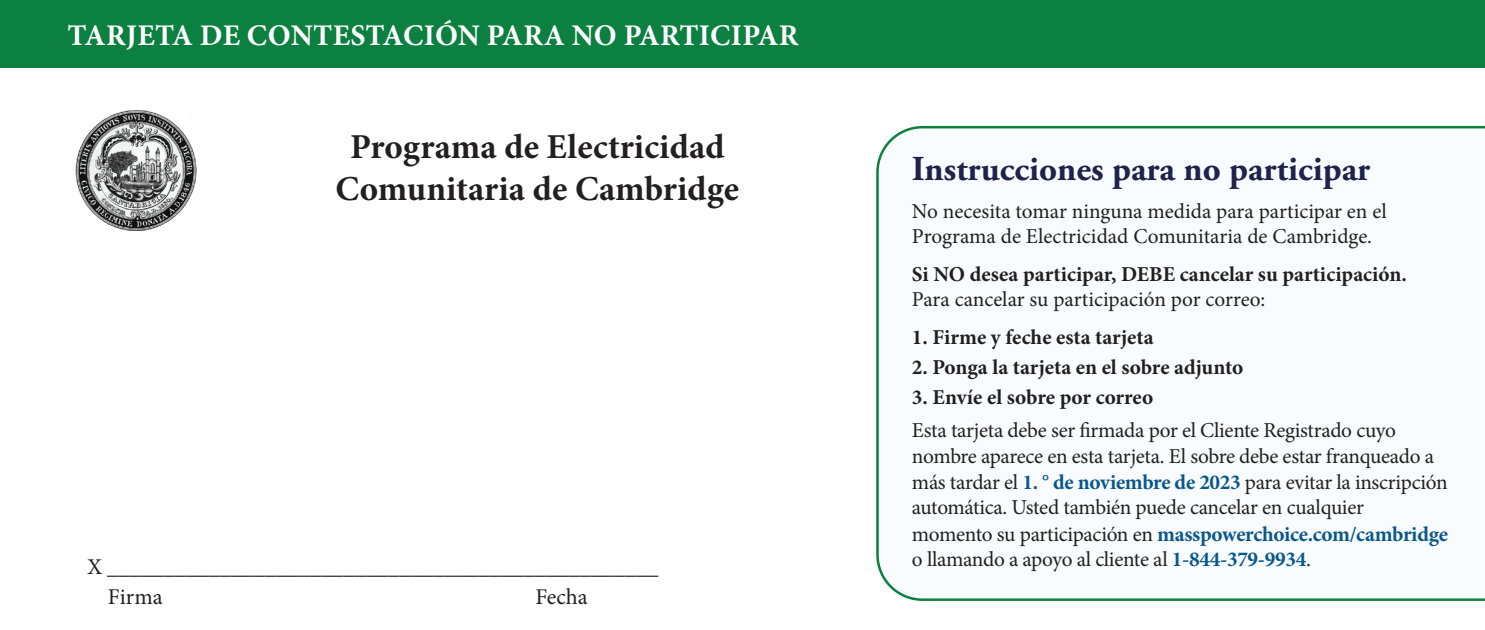
<style>
.page{position:relative;width:1485px;height:630px;background:#fff}
.page>*{position:absolute;margin:0;border:0;box-sizing:border-box;transform-origin:0 0}
.t1{font:700 35px/42.5px "Minion Pro";color:#231f20;text-align:center}
.t2{font:700 35px "Adobe Garamond Pro";color:#1f224a}
.t3{font:700 30px "Minion Pro";letter-spacing:.005em;color:#fff}
.t4{font:22.5px/30px "Minion Pro";color:#231f20}
.t5{font:21.25px/25.8px "Minion Pro";letter-spacing:-.01em;color:#231f20}
.t6{font:700 21.25px "Minion Pro";color:#231f20}
.s1{font-weight:700;color:#0a578b}
</style>
<div class="page">
<svg style="left:876px;top:126px;width:609px;height:475px"></svg>
<div style="left:0;top:0;width:1485px;height:68px;background:#0b8041"></div>
<img style="left:75px;top:110px;width:122px;height:121px">
<h2 class="t3" style="left:68px;top:14px;width:733px">TARJETA DE CONTESTACIÓN PARA NO PARTICIPAR</h2>
<h1 class="t1" style="left:335px;top:125px;width:405px">Programa de Electricidad<br>Comunitaria de Cambridge</h1>
<p class="t4" style="left:108px;top:552px;width:552px;text-indent:-20px">X _________________________________________________<br>Firma</p>
<p class="t4" style="left:535px;top:582px;width:54px">Fecha</p>
<h1 class="t2" style="left:912px;top:148px;width:460px">Instrucciones para no participar</h1>
<p class="t5" style="left:912px;top:198px;width:476px">No necesita tomar ninguna medida para participar en el<br>Programa de Electricidad Comunitaria de Cambridge.</p>
<p class="t6" style="left:912px;top:259px;width:496px">Si NO desea participar, DEBE cancelar su participación.</p>
<p class="t5" style="left:912px;top:287px;width:355px">Para cancelar su participación por correo:</p>
<p class="t6" style="left:912px;top:322px;width:243px">1. Firme y feche esta tarjeta</p>
<p class="t6" style="left:912px;top:352px;width:333px">2. Ponga la tarjeta en el sobre adjunto</p>
<p class="t6" style="left:912px;top:382px;width:243px">3. Envíe el sobre por correo</p>
<p class="t5" style="left:912px;top:418px;width:538px">Esta tarjeta debe ser firmada por el Cliente Registrado cuyo nombre aparece en esta tarjeta. El sobre debe estar franqueado a más tardar el <span class="s1">1. ° de noviembre de 2023</span> para evitar la inscripción automática. Usted también puede cancelar en cualquier momento su participación en <span class="s1">masspowerchoice.com/cambridge </span>o llamando a apoyo al cliente al <span class="s1">1-844-379-9934</span>.</p>
</div>
